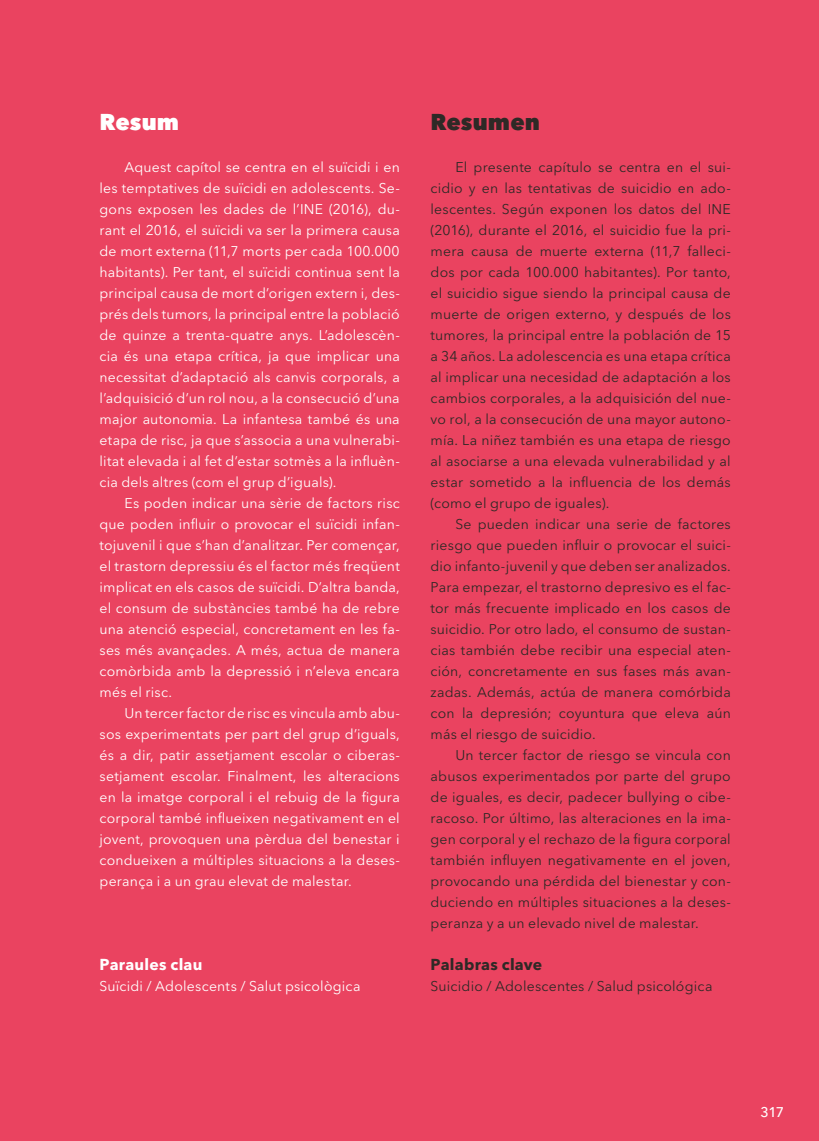
<style>
.page{position:relative;width:819px;height:1141px;background:#ea4360}
.page>*{position:absolute;margin:0;border:0;box-sizing:border-box;transform-origin:0 0}
.titol_Resum_negre{font:800 22.75px "Avenir Next LT Pro";letter-spacing:.005em;color:#2e2926}
.titol_Resum_blanc{font:800 22.75px "Avenir Next LT Pro";letter-spacing:.005em;color:#fff}
.palabras_clave{font:700 15.75px "Avenir Next LT Pro";letter-spacing:.015em;color:#2e2926}
.paraules_clau_blanc{font:700 15.75px "Avenir Next LT Pro";letter-spacing:.015em;color:#fff}
.pa_de_text_resumen_n{font:14px/21px "Avenir Next LT Pro";letter-spacing:.015em;color:#2e2926;text-align:justify}
.pa_de_text_resum{font:14px/21px "Avenir Next LT Pro";letter-spacing:.015em;color:#fff;text-align:justify}
.palabras_clave_pa_de{font:14px "Avenir Next LT Pro";letter-spacing:.015em;color:#2e2926}
.paraules_clau_blanc-2{font:14px "Avenir Next LT Pro";letter-spacing:.015em;color:#fff}
.títol2{font:500 14px "Avenir Next LT Pro";color:#fff}
</style>
<div class="page">
<p class="titol_Resum_blanc" style="left:99px;top:108px;width:81px">Resum</p>
<p class="titol_Resum_negre" style="left:430px;top:108px;width:111px">Resumen</p>
<p class="pa_de_text_resum" style="left:99px;top:157px;width:302px;text-indent:25px">Aquest capítol se centra en el suïcidi i en les temptatives de suïcidi en adolescents. Se&shy;gons exposen les dades de l’INE (2016), du&shy;rant el 2016, el suïcidi va ser la primera causa de mort externa (11,7 morts per cada 100.000 habitants). Per tant, el suïcidi continua sent la principal causa de mort d’origen extern i, des&shy;prés dels tumors, la principal entre la població de quinze a trenta-quatre anys. L’adolescèn&shy;cia és una etapa crítica, ja que implicar una necessitat d’adaptació als canvis corporals, a l’adquisició d’un rol nou, a la consecució d’una major autonomia. La infantesa també és una etapa de risc, ja que s’associa a una vulnerabi&shy;litat elevada i al fet d’estar sotmès a la influèn&shy;cia dels altres (com el grup d’iguals).</p>
<p class="pa_de_text_resum" style="left:99px;top:493px;width:302px;text-indent:25px">Es poden indicar una sèrie de factors risc que poden influir o provocar el suïcidi infan&shy;tojuvenil i que s’han d’analitzar. Per començar, el trastorn depressiu és el factor més freqüent implicat en els casos de suïcidi. D’altra banda, el consum de substàncies també ha de rebre una atenció especial, concretament en les fa&shy;ses més avançades. A més, actua de manera comòrbida amb la depressió i n’eleva encara més el risc.</p>
<p class="pa_de_text_resum" style="left:99px;top:703px;width:302px;text-indent:25px">Un tercer factor de risc es vincula amb abu&shy;sos experimentats per part del grup d’iguals, és a dir, patir assetjament escolar o ciberas&shy;setjament escolar. Finalment, les alteracions en la imatge corporal i el rebuig de la figura corporal també influeixen negativament en el jovent, provoquen una pèrdua del benestar i condueixen a múltiples situacions a la deses&shy;perança i a un grau elevat de malestar.</p>
<p class="pa_de_text_resumen_n" style="left:430px;top:157px;width:302px;text-indent:25px">El presente capítulo se centra en el sui&shy;cidio y en las tentativas de suicidio en ado&shy;lescentes. Según exponen los datos del INE (2016), durante el 2016, el suicidio fue la pri&shy;mera causa de muerte externa (11,7 falleci&shy;dos por cada 100.000 habitantes). Por tanto, el suicidio sigue siendo la principal causa de muerte de origen externo, y después de los tumores, la principal entre la población de 15 a 34 años. La adolescencia es una etapa crítica al implicar una necesidad de adaptación a los cambios corporales, a la adquisición del nue&shy;vo rol, a la consecución de una mayor autono&shy;mía. La niñez también es una etapa de riesgo al asociarse a una elevada vulnerabilidad y al estar sometido a la influencia de los demás (como el grupo de iguales).</p>
<p class="pa_de_text_resumen_n" style="left:430px;top:514px;width:302px;text-indent:25px">Se pueden indicar una serie de factores riesgo que pueden influir o provocar el suici&shy;dio infanto-juvenil y que deben ser analizados.<br>Para empezar, el trastorno depresivo es el fac&shy;tor más frecuente implicado en los casos de suicidio. Por otro lado, el consumo de sustan&shy;cias también debe recibir una especial aten&shy;ción, concretamente en sus fases más avan&shy;zadas. Además, actúa de manera comórbida con la depresión; coyuntura que eleva aún más el riesgo de suicidio.</p>
<p class="pa_de_text_resumen_n" style="left:430px;top:745px;width:302px;text-indent:25px">Un tercer factor de riesgo se vincula con abusos experimentados por parte del grupo de iguales, es decir, padecer bullying o cibe&shy;racoso. Por último, las alteraciones en la ima&shy;gen corporal y el rechazo de la figura corporal también influyen negativamente en el joven, provocando una pérdida del bienestar y con&shy;duciendo en múltiples situaciones a la deses&shy;peranza y a un elevado nivel de malestar.</p>
<p class="palabras_clave" style="left:430px;top:955px;width:113px">Palabras clave</p>
<p class="palabras_clave_pa_de" style="left:430px;top:978px;width:283px">Suicidio / Adolescentes / Salud psicológica</p>
<p class="paraules_clau_blanc" style="left:99px;top:955px;width:104px">Paraules clau</p>
<p class="paraules_clau_blanc-2" style="left:99px;top:978px;width:262px">Suïcidi / Adolescents / Salut psicològica</p>
<p class="títol2" style="left:760px;top:1104px;width:25px">317</p>
</div>
